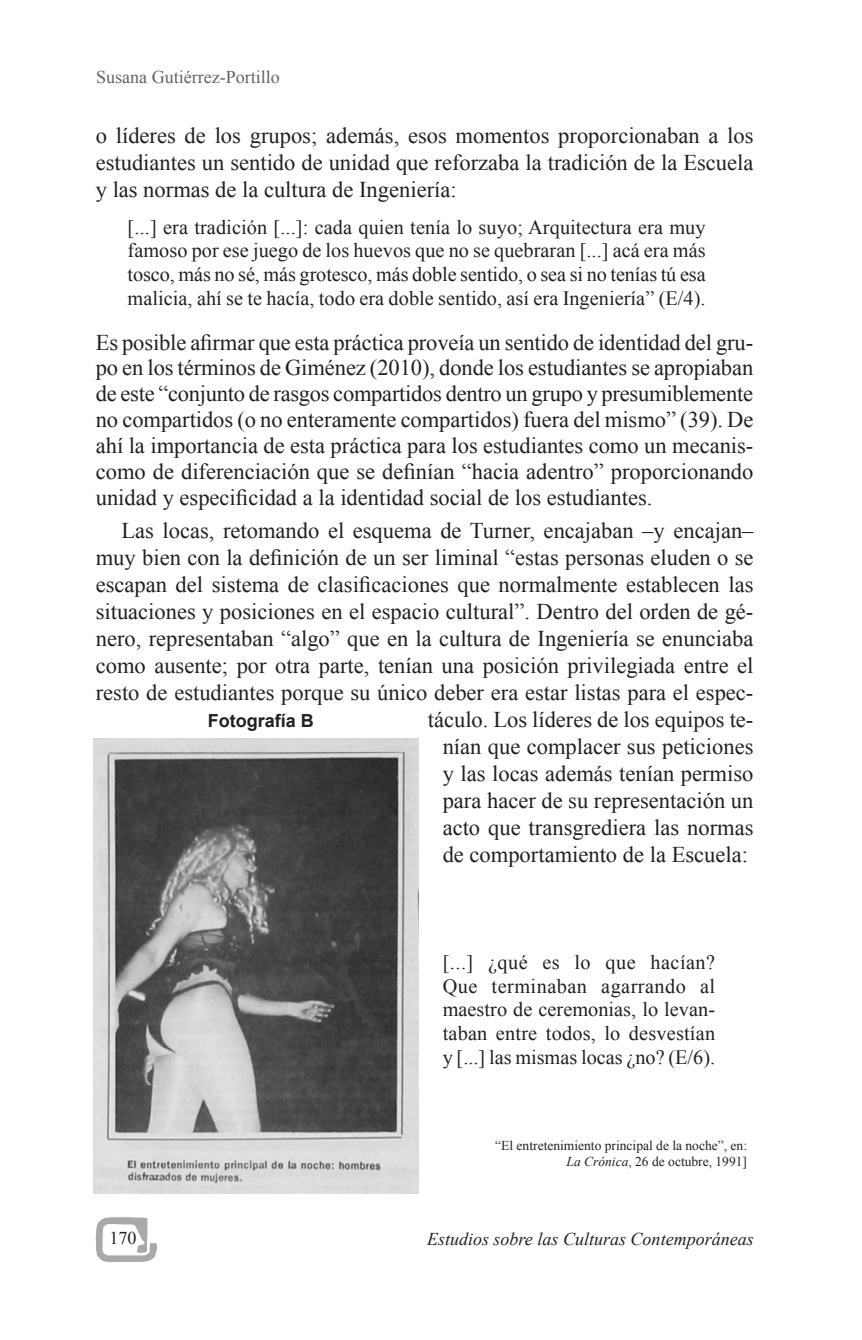
<style>
.page{position:relative;width:862px;height:1340px;background:#fff}
.page>*{position:absolute;margin:0;border:0;box-sizing:border-box;transform-origin:0 0}
.Texto_base_ID3{font:22.5px/27px "Times New Roman";color:#231f20;text-align:justify}
.Párrafo_inicial_ID3{font:22.5px/25.9px "Times New Roman";color:#231f20;text-align:justify}
.Cita_ID3{font:20.25px/23.6px "Times New Roman";color:#231f20;text-align:justify}
.t1{font:italic 18px "Times New Roman";color:#231f20}
.t2{font:18px "Times New Roman";color:#636366}
.Títulos_de_Cuadros_y{font:700 18px "Arial";color:#231f20}
.t3{font:18px "Times New Roman";color:#231f20}
.Fuente_cuadros_y_grá{font:13.5px/16.2px "Times New Roman";color:#231f20;text-align:right}
.s1{font-style:italic}
</style>
<div class="page">
<img style="left:94px;top:738px;width:324px;height:455px">
<svg style="left:95px;top:1217px;width:62px;height:46px"></svg>
<p class="t2" style="left:96px;top:65px;width:185px">Susana Gutiérrez-Portillo</p>
<p class="Texto_base_ID3" style="left:96px;top:122px;width:658px">o líderes de los grupos; además, esos momentos proporcionaban a los estudiantes un sentido de unidad que reforzaba la tradición de la Escuela y las normas de la cultura de Ingeniería:</p>
<p class="Cita_ID3" style="left:128px;top:215px;width:579px">[...] era tradición [...]: cada quien tenía lo suyo; Arquitectura era muy famoso por ese juego de los huevos que no se quebraran [...] acá era más tosco, más no sé, más grotesco, más doble sentido, o sea si no tenías tú esa malicia, ahí se te hacía, todo era doble sentido, así era Ingeniería” (E/4).</p>
<p class="Párrafo_inicial_ID3" style="left:96px;top:329px;width:659px">Es posible afirmar que esta práctica proveía un sentido de identidad del gru&shy;po en los términos de Giménez (2010), donde los estudiantes se apropiaban de este “conjunto de rasgos compartidos dentro un grupo y presumiblemente no compartidos (o no enteramente compartidos) fuera del mismo” (39). De ahí la importancia de esta práctica para los estudiantes como un mecanis&shy;como de diferenciación que se definían “hacia adentro” proporcionando unidad y especificidad a la identidad social de los estudiantes.</p>
<p class="Texto_base_ID3" style="left:96px;top:517px;width:659px;text-align:right">Las locas, retomando el esquema de Turner, encajaban –y encajan– muy bien con la definición de un ser liminal “estas personas eluden o se escapan del sistema de clasificaciones que normalmente establecen las situaciones y posiciones en el espacio cultural”. Dentro del orden de gé&shy;nero, representaban “algo” que en la cultura de Ingeniería se enunciaba como ausente; por otra parte, tenían una posición privilegiada entre el resto de estudiantes porque su único deber era estar listas para el espec&shy;táculo. Los líderes de los equipos te-<br>nían que complacer sus peticiones<br>y las locas además tenían permiso<br>para hacer de su representación un<br>acto que transgrediera las normas<br>de comportamiento de la Escuela:</p>
<p class="Títulos_de_Cuadros_y" style="left:208px;top:709px;width:108px">Fotografía B</p>
<p class="Cita_ID3" style="left:442px;top:950px;width:274px">[...] ¿qué es lo que hacían?<br>Que terminaban agarrando al maestro de ceremonias, lo levan&shy;taban entre todos, lo desvestían y [...] las mismas locas ¿no? (E/6).</p>
<p class="t3" style="left:109px;top:1225px;width:28px">170</p>
<p class="Fuente_cuadros_y_grá" style="left:495px;top:1137px;width:253px">“El entretenimiento principal de la noche”, en:<br><span class="s1">La Crónica</span>, 26 de octubre, 1991]</p>
<p class="t1" style="left:427px;top:1226px;width:328px">Estudios sobre las Culturas Contemporáneas</p>
</div>
